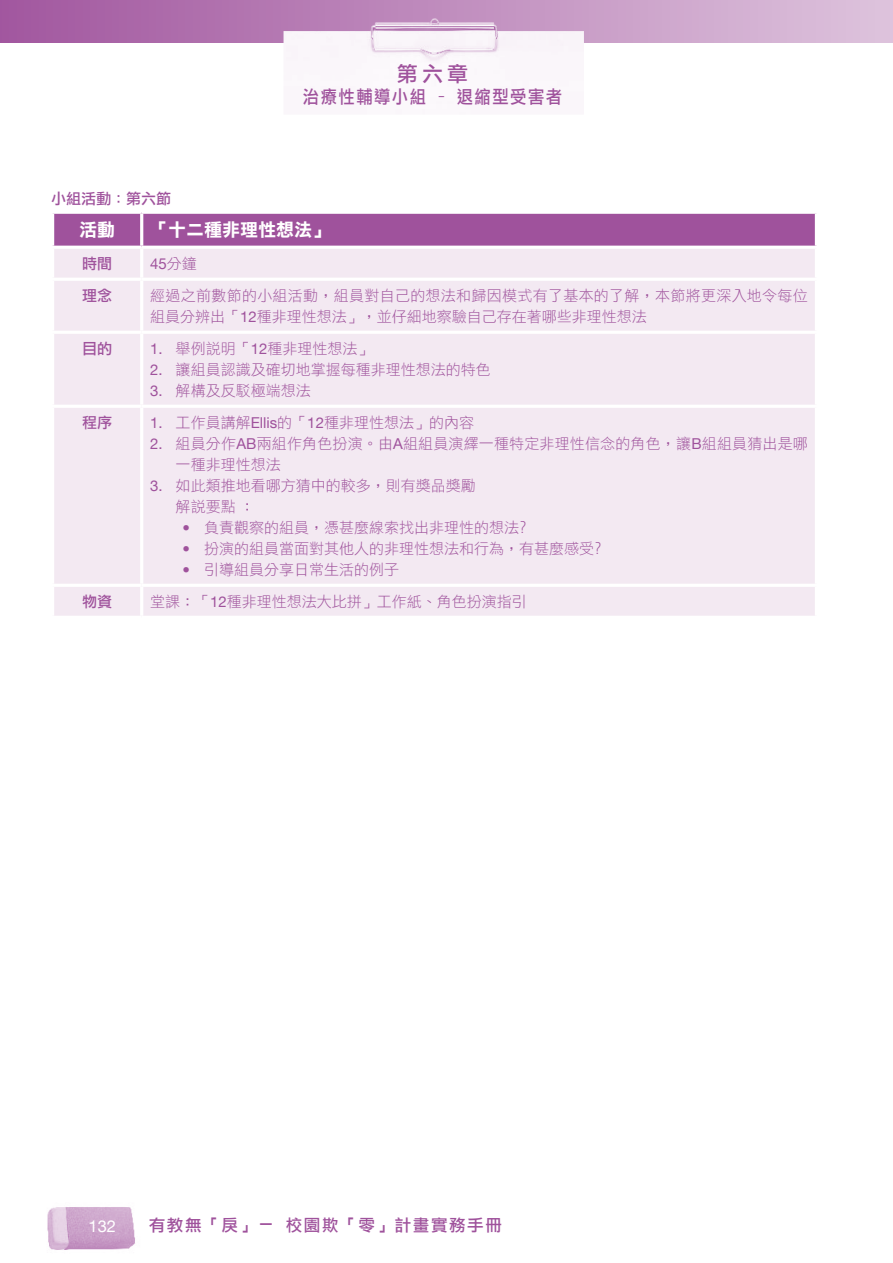
<style>
.page{position:relative;width:893px;height:1263px;background:#fff}
.page>*{position:absolute;margin:0;border:0;box-sizing:border-box;transform-origin:0 0}
.t1{font:21px "DF Li Hei Md WIN BF";color:#9f529c}
.t2{font:18px "DF Li Hei Md WIN BF";letter-spacing:.1em;color:#9f529c;scale:.9 1}
.t3{font:18px "DF Li Hei Bd WIN BF";color:#fff}
.t4{font:16.5px "DF Li Hei Md WIN BF";letter-spacing:.1em;color:#9f529c}
.t5{font:16.5px "Helvetica Neue LT";color:#fff}
.t6{font:15px/21px "DF Li Hei Lt WIN BF";color:#9f529c}
.t7{font:15px/21px "DF Li Hei Lt WIN BF";letter-spacing:.02em;color:#9f529c}
.t8{font:15px "DF Li Hei Md WIN BF";color:#9f529c}
.t9{font:15px "Helvetica Neue LT";color:#9f529c}
.s1{font-family:"DF Li Hei Lt WIN BF"}
.s2{font-family:"Helvetica Neue LT"}
</style>
<div class="page">
<div style="left:0;top:0;width:893px;height:43px;background:linear-gradient(to right,#a2579f,#dec3dd)"></div>
<img style="left:47px;top:1207px;width:88px;height:43px">
<img style="left:284px;top:6px;width:300px;height:99px">
<hr style="left:892px;top:0;width:1px;height:43px;background:#dec3dd">
<div style="left:54px;top:214px;width:761px;height:32px;background:#9f529c"></div>
<div style="left:54px;top:249px;width:761px;height:367px;background:#f3e9f2"></div>
<hr style="left:140px;top:214px;width:3px;height:32px;background:#fff">
<hr style="left:140px;top:249px;width:3px;height:29px;background:#fff">
<hr style="left:51px;top:278px;width:91px;height:3px;background:#fff">
<hr style="left:142px;top:278px;width:676px;height:3px;background:#fff">
<hr style="left:140px;top:281px;width:3px;height:50px;background:#fff">
<hr style="left:51px;top:331px;width:91px;height:3px;background:#fff">
<hr style="left:142px;top:331px;width:676px;height:3px;background:#fff">
<hr style="left:140px;top:334px;width:3px;height:71px;background:#fff">
<hr style="left:51px;top:405px;width:91px;height:3px;background:#fff">
<hr style="left:142px;top:405px;width:676px;height:3px;background:#fff">
<hr style="left:140px;top:408px;width:3px;height:176px;background:#fff">
<hr style="left:51px;top:584px;width:91px;height:3px;background:#fff">
<hr style="left:142px;top:584px;width:676px;height:3px;background:#fff">
<hr style="left:140px;top:587px;width:3px;height:29px;background:#fff">
<p class="t1" style="left:397px;top:63px;width:73px">第六章</p>
<p class="t2" style="left:303px;top:88px;width:290px">治療性輔導小組 - 退縮型受害者</p>
<p class="t8" style="left:51px;top:191px;width:121px">小組活動：第六節</p>
<p class="t3" style="left:79px;top:221px;width:37px">活動</p>
<p class="t3" style="left:150px;top:221px;width:182px">「十二種非理性想法」</p>
<p class="t8" style="left:82px;top:256px;width:31px">時間</p>
<p class="t9" style="left:150px;top:254px;width:48px">45<span class="s1">分鐘</span></p>
<p class="t8" style="left:82px;top:288px;width:31px">理念</p>
<p class="t7" style="left:150px;top:285px;width:659px">經過之前數節的小組活動，組員對自己的想法和歸因模式有了基本的了解，本節將更深入地令每位組員分辨出「<span class="s2">12</span>種非理性想法」，並仔細地察驗自己存在著哪些非理性想法</p>
<p class="t8" style="left:82px;top:341px;width:31px">目的</p>
<p class="t6" style="left:150px;top:338px;width:224px"><span class="s2">1.</span> 舉例說明「<span class="s2">12</span>種非理性想法」</p>
<p class="t6" style="left:150px;top:359px;width:342px"><span class="s2">2.</span> 讓組員認識及確切地掌握每種非理性想法的特色</p>
<p class="t6" style="left:150px;top:380px;width:162px"><span class="s2">3.</span> 解構及反駁極端想法</p>
<p class="t8" style="left:82px;top:415px;width:31px">程序</p>
<p class="t6" style="left:150px;top:412px;width:325px"><span class="s2">1.</span> 工作員講解<span class="s2">Ellis</span>的「<span class="s2">12</span>種非理性想法」的內容</p>
<p class="t6" style="left:176px;top:433px;width:634px;text-indent:-25px"><span class="s2">2.</span> 組員分作<span class="s2">AB</span>兩組作角色扮演。由<span class="s2">A</span>組組員演繹一種特定非理性信念的角色，讓<span class="s2">B</span>組組員猜出是哪一種非理性想法</p>
<p class="t6" style="left:176px;top:475px;width:302px;text-indent:-25px"><span class="s2">3.</span> 如此類推地看哪方猜中的較多，則有獎品獎勵解說要點：</p>
<p class="t6" style="left:183px;top:517px;width:353px"><span class="s2">•</span> 負責觀察的組員，憑甚麼線索找出非理性的想法﹖</p>
<p class="t6" style="left:183px;top:538px;width:428px"><span class="s2">•</span> 扮演的組員當面對其他人的非理性想法和行為，有甚麼感受﹖</p>
<p class="t6" style="left:183px;top:559px;width:218px"><span class="s2">•</span> 引導組員分享日常生活的例子</p>
<p class="t8" style="left:82px;top:594px;width:31px">物資</p>
<p class="t6" style="left:150px;top:591px;width:378px">堂課：「<span class="s2">12</span>種非理性想法大比拼」工作紙、角色扮演指引</p>
<p class="t5" style="left:89px;top:1216px;width:29px">132</p>
<p class="t4" style="left:149px;top:1217px;width:355px">有教無「戾」－ 校園欺「零」計畫實務手冊</p>
</div>
